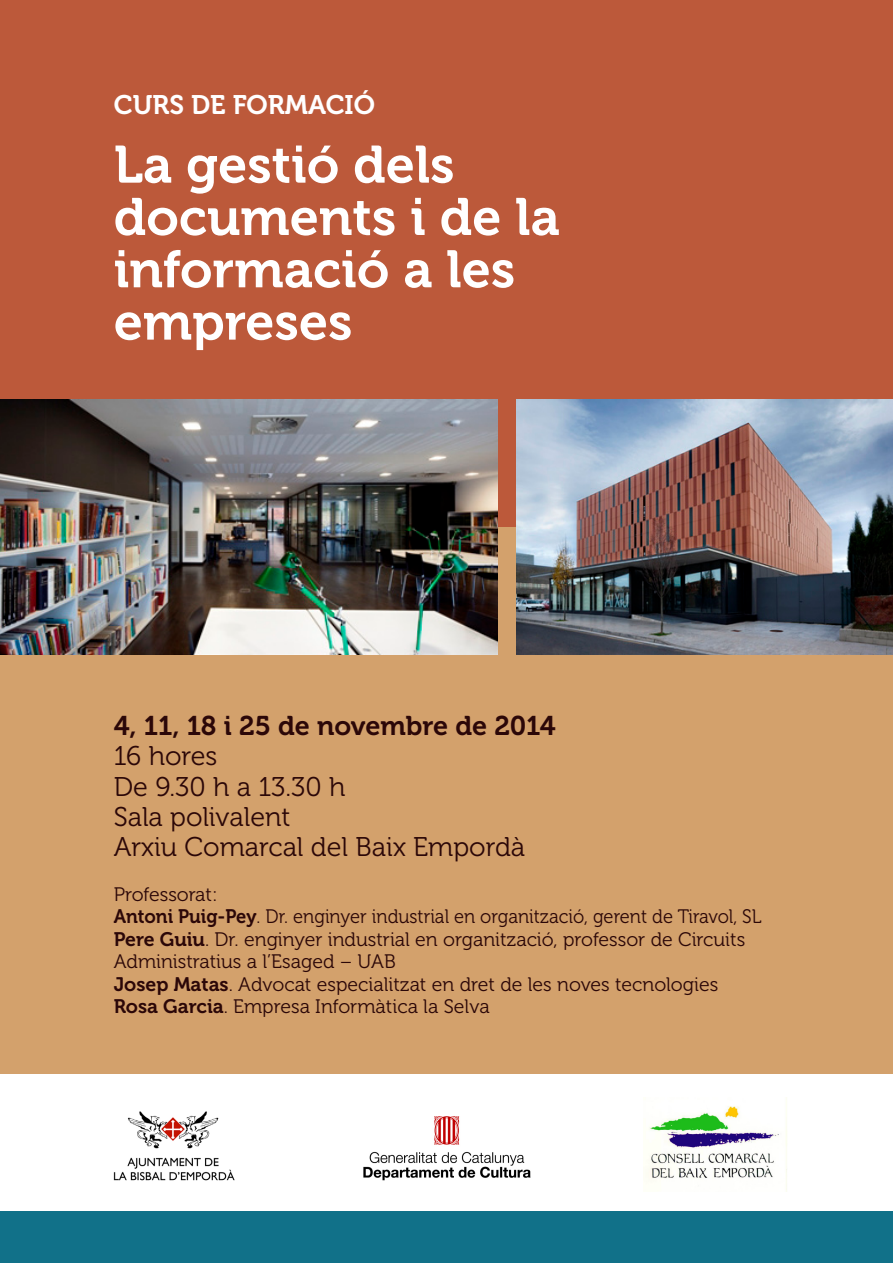
<style>
.page{position:relative;width:893px;height:1263px;background:#fff}
.page>*{position:absolute;margin:0;border:0;box-sizing:border-box;transform-origin:0 0}
.t1{font:52.35px "Museo 700";color:#fff}
.t2{font:27px "Museo 300";color:#2b0708}
.t3{font:27px "Museo 700";color:#2b0708}
.t4{font:26.7px "Museo 700";color:#fff}
.t5{font:19.5px/22.5px "Museo 300";color:#2b0708}
.t6{font:19.5px "Museo 300";color:#2b0708;scale:.94 1}
.s1{font-family:"Museo 700"}
</style>
<div class="page">
<div style="left:0;top:0;width:893px;height:527px;background:#bc593a"></div>
<div style="left:0;top:527px;width:893px;height:547px;background:#d3a16c"></div>
<div style="left:0;top:1212px;width:893px;height:51px;background:#117189"></div>
<img style="left:113px;top:1111px;width:122px;height:70px">
<img style="left:363px;top:1117px;width:167px;height:63px">
<img style="left:645px;top:1097px;width:142px;height:94px">
<img style="left:517px;top:400px;width:376px;height:254px">
<img style="left:0;top:400px;width:497px;height:254px">
<p class="t4" style="left:114px;top:90px;width:263px">CURS DE FORMACIÓ</p>
<p class="t1" style="left:114px;top:135px;width:342px">La gestió dels</p>
<p class="t1" style="left:114px;top:188px;width:448px">documents i de la</p>
<p class="t1" style="left:114px;top:240px;width:403px">informació a les</p>
<p class="t1" style="left:114px;top:292px;width:240px">empreses</p>
<p class="t3" style="left:114px;top:711px;width:444px">4, 11, 18 i 25 de novembre de 2014</p>
<p class="t2" style="left:114px;top:742px;width:105px">16 hores</p>
<p class="t2" style="left:114px;top:772px;width:233px">De 9.30 h a 13.30 h</p>
<p class="t2" style="left:114px;top:802px;width:178px">Sala polivalent</p>
<p class="t2" style="left:114px;top:832px;width:413px">Arxiu Comarcal del Baix Empordà</p>
<p class="t5" style="left:114px;top:883px;width:105px">Professorat:</p>
<p class="t6" style="left:114px;top:906px;width:691px"><span class="s1">Antoni Puig-Pey</span>. Dr. enginyer industrial en organització, gerent de Tiravol, SL</p>
<p class="t5" style="left:114px;top:928px;width:633px"><span class="s1">Pere Guiu</span>. Dr. enginyer industrial en organització, professor de Circuits<br>Administratius a l’Esaged – UAB</p>
<p class="t5" style="left:114px;top:973px;width:606px"><span class="s1">Josep Matas</span>. Advocat especialitzat en dret de les noves tecnologies</p>
<p class="t5" style="left:114px;top:995px;width:377px"><span class="s1">Rosa Garcia</span>. Empresa Informàtica la Selva</p>
</div>
